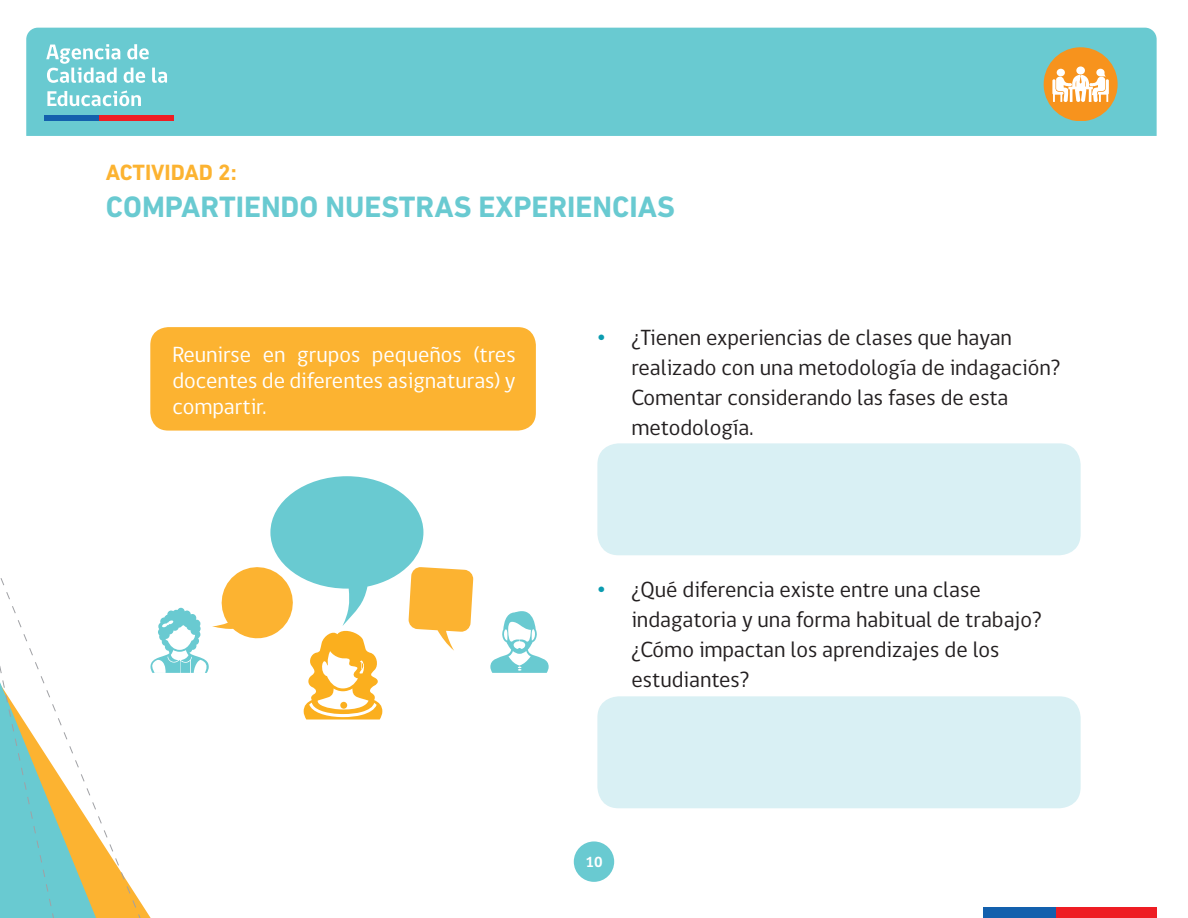
<style>
.page{position:relative;width:1188px;height:918px;background:#fff}
.page>*{position:absolute;margin:0;border:0;box-sizing:border-box;transform-origin:0 0}
.t1{font:700 30px "DIN Next LT Pro";color:#69cad1}
.t2{font:22.5px/30px "gob CL";color:#231f20}
.t3{font:22.5px/25.8px "gob CL";color:#fff;text-align:justify}
.t4{font:700 22.5px "DIN Next LT Pro";color:#fcb331}
.t5{font:700 15px "gob CL";color:#fff}
.s1{font-family:"Gill Sans Std";color:#0b9cb0}
</style>
<div class="page">
<div style="left:574px;top:841px;width:40px;height:41px;background:#69cad1;border-radius:50%"></div>
<div style="left:26px;top:28px;width:1131px;height:108px;background:#69cad1"></div>
<div style="left:983px;top:908px;width:73px;height:10px;background:#1360ad"></div>
<div style="left:1056px;top:908px;width:101px;height:10px;background:#ee1d23"></div>
<svg style="left:64px;top:428px;width:97px;height:490px"></svg>
<svg style="left:0;top:578px;width:64px;height:340px"></svg>
<svg style="left:46px;top:44px;width:121px;height:39px"></svg>
<svg style="left:47px;top:90px;width:94px;height:16px"></svg>
<div style="left:44px;top:116px;width:55px;height:5px;background:#1360ad"></div>
<div style="left:99px;top:116px;width:75px;height:5px;background:#ee1d23"></div>
<svg style="left:1044px;top:47px;width:74px;height:74px"></svg>
<div style="left:150px;top:327px;width:386px;height:104px;background:#fcb331;border-radius:18px"></div>
<svg style="left:490px;top:611px;width:59px;height:62px"></svg>
<svg style="left:150px;top:476px;width:323px;height:244px"></svg>
<div style="left:597px;top:443px;width:484px;height:112px;background:#d9f0f4;border-radius:21px"></div>
<div style="left:597px;top:696px;width:484px;height:112px;background:#d9f0f4;border-radius:21px"></div>
<p class="t4" style="left:106px;top:159px;width:132px">ACTIVIDAD 2:</p>
<h1 class="t1" style="left:106px;top:189px;width:36px">COMPARTIENDO</h1>
<h1 class="t1" style="left:325px;top:189px;width:58px">NUESTRAS</h1>
<h1 class="t1" style="left:479px;top:189px;width:18px">EXPERIENCIAS</h1>
<p class="t3" style="left:172px;top:342px;width:345px">Reunirse en grupos pequeños (tres docentes de diferentes asignaturas) y compartir.</p>
<p class="t2" style="left:631px;top:323px;width:430px;text-indent:-34px"><span class="s1">•</span> ¿Tienen experiencias de clases que hayan realizado con una metodología de indagación?<br>Comentar considerando las fases de esta metodología.</p>
<p class="t2" style="left:631px;top:575px;width:412px;text-indent:-34px"><span class="s1">•</span> ¿Qué diferencia existe entre una clase indagatoria y una forma habitual de trabajo? ¿Cómo impactan los aprendizajes de los estudiantes?</p>
<p class="t5" style="left:585px;top:852px;width:19px">10</p>
</div>
